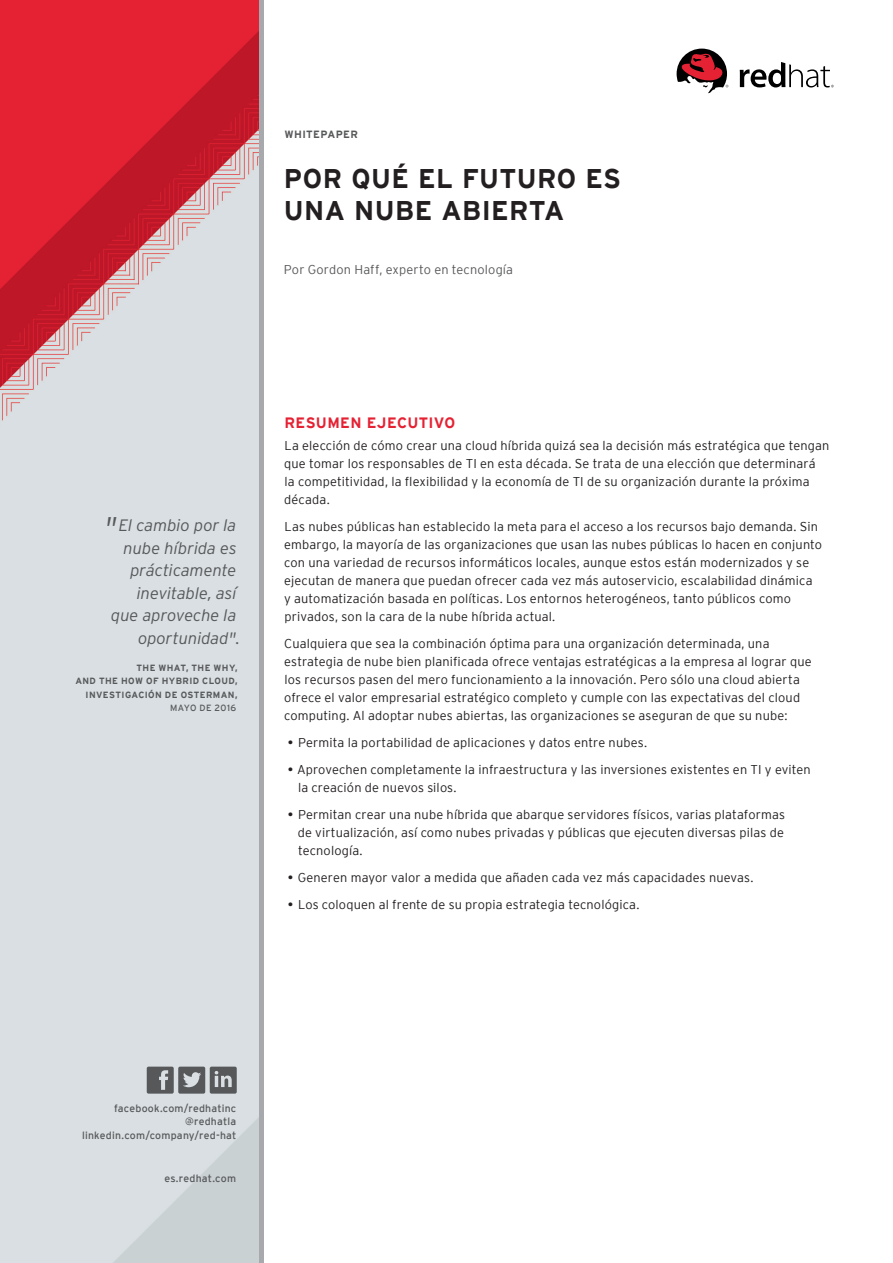
<style>
.page{position:relative;width:893px;height:1263px;background:#fff}
.page>*{position:absolute;margin:0;border:0;box-sizing:border-box;transform-origin:0 0}
.Header_-_Title__on_w{font:700 27px/31.5px "Interstate";letter-spacing:.015em;color:#231f20}
.Sidebar_-_Pull_Quote{font:italic 300 16.5px/22.5px "Interstate";letter-spacing:-.005em;color:#57585a;text-align:right}
.Main_-_Subhead_1{font:700 15px "Interstate";letter-spacing:.02em;color:#e52233}
.Main_-_Body{font:300 12.75px/18px "Interstate";letter-spacing:.01em;color:#231f20}
.Header_-_Author__on{font:300 12.75px "Interstate";letter-spacing:.015em;color:#57585a}
.Sidebar_-_Social_Med{font:10.5px/13.5px "Interstate";letter-spacing:.02em;color:#57585a;text-align:right}
.Footer_-_URL__Page{font:10.5px "Interstate";letter-spacing:.02em;color:#57585a}
.Header_-_Running_Hea{font:700 10.5px "Interstate";letter-spacing:.035em;color:#57585a}
.Sidebar_-_Pull_Quote-2{font:700 9px/13.5px "Interstate";letter-spacing:.045em;color:#57585a;text-align:right}
.s1{font-size:27px}
.s2{font-weight:400}
</style>
<div class="page">
<img style="left:0;top:0;width:259px;height:1263px">
<svg style="left:147px;top:1066px;width:90px;height:28px;background:#7d8082"></svg>
<svg style="left:740px;top:62px;width:94px;height:25px"></svg>
<svg style="left:677px;top:49px;width:51px;height:45px"></svg>
<div style="left:259px;top:0;width:5px;height:1263px;background:#a8a9ad"></div>
<p class="Header_-_Running_Hea" style="left:285px;top:128px;width:75px">WHITEPAPER</p>
<p class="Header_-_Title__on_w" style="left:284px;top:163px;width:339px">POR QUÉ EL FUTURO ES<br>UNA NUBE ABIERTA</p>
<p class="Header_-_Author__on" style="left:284px;top:262px;width:231px">Por Gordon Haff, experto en tecnología</p>
<p class="Sidebar_-_Pull_Quote" style="left:105px;top:514px;width:137px"><span class="s1">"</span>El cambio por la nube híbrida es prácticamente inevitable, así<br>que aproveche la oportunidad".</p>
<p class="Sidebar_-_Pull_Quote-2" style="left:75px;top:661px;width:164px">THE WHAT, THE WHY,<br>AND THE HOW OF HYBRID CLOUD,</p>
<p class="Sidebar_-_Pull_Quote-2" style="left:86px;top:688px;width:154px">INVESTIGACIÓN DE OSTERMAN,<br><span class="s2">MAYO DE 2016</span></p>
<p class="Main_-_Subhead_1" style="left:284px;top:414px;width:172px">RESUMEN EJECUTIVO</p>
<p class="Main_-_Body" style="left:284px;top:436px;width:547px">La elección de cómo crear una cloud híbrida quizá sea la decisión más estratégica que tengan que tomar los responsables de TI en esta década. Se trata de una elección que determinará<br>la competitividad, la flexibilidad y la economía de TI de su organización durante la próxima década.</p>
<p class="Main_-_Body" style="left:284px;top:517px;width:539px">Las nubes públicas han establecido la meta para el acceso a los recursos bajo demanda. Sin embargo, la mayoría de las organizaciones que usan las nubes públicas lo hacen en conjunto con una variedad de recursos informáticos locales, aunque estos están modernizados y se ejecutan de manera que puedan ofrecer cada vez más autoservicio, escalabilidad dinámica y automatización basada en políticas. Los entornos heterogéneos, tanto públicos como privados, son la cara de la nube híbrida actual.</p>
<p class="Main_-_Body" style="left:284px;top:634px;width:529px">Cualquiera que sea la combinación óptima para una organización determinada, una estrategia de nube bien planificada ofrece ventajas estratégicas a la empresa al lograr que los recursos pasen del mero funcionamiento a la innovación. Pero sólo una cloud abierta ofrece el valor empresarial estratégico completo y cumple con las expectativas del cloud computing. Al adoptar nubes abiertas, las organizaciones se aseguran de que su nube:</p>
<p class="Main_-_Body" style="left:288px;top:733px;width:361px"><span class="s2">•</span> Permita la portabilidad de aplicaciones y datos entre nubes.</p>
<p class="Main_-_Body" style="left:298px;top:760px;width:514px;text-indent:-10px"><span class="s2">•</span> Aprovechen completamente la infraestructura y las inversiones existentes en TI y eviten la creación de nuevos silos.</p>
<p class="Main_-_Body" style="left:298px;top:805px;width:489px;text-align:justify;text-indent:-10px"><span class="s2">•</span> Permitan crear una nube híbrida que abarque servidores físicos, varias plataformas de virtualización, así como nubes privadas y públicas que ejecuten diversas pilas de tecnología.</p>
<p class="Main_-_Body" style="left:288px;top:868px;width:467px"><span class="s2">•</span> Generen mayor valor a medida que añaden cada vez más capacidades nuevas.</p>
<p class="Main_-_Body" style="left:288px;top:895px;width:353px"><span class="s2">•</span> Los coloquen al frente de su propia estrategia tecnológica.</p>
<p class="Sidebar_-_Social_Med" style="left:82px;top:1101px;width:156px">facebook.com/redhatinc @redhatla linkedin.com/company/red-hat</p>
<p class="Footer_-_URL__Page" style="left:164px;top:1172px;width:73px">es.redhat.com</p>
</div>
